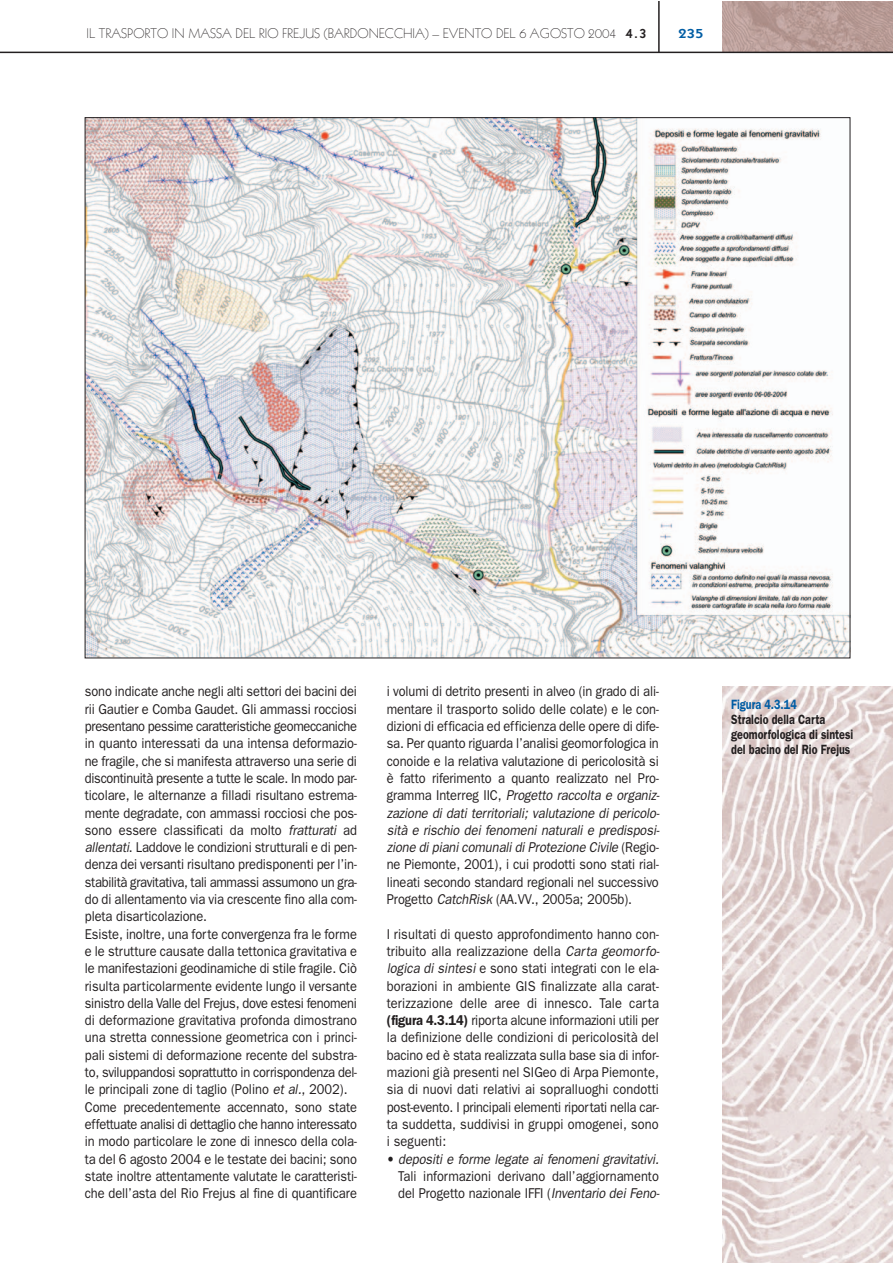
<style>
.page{position:relative;width:893px;height:1263px;background:#fff}
.page>*{position:absolute;margin:0;border:0;box-sizing:border-box;transform-origin:0 0}
.t1{font:800 15px "Kabel";color:#015da4;scale:1.2 1}
.t2{font:14.25px/17.2px "Franklin Gothic";letter-spacing:-.005em;color:#231f20;scale:.9 1}
.t3{font:300 13.5px "Kabel";letter-spacing:.005em;color:#231f20}
.t4{font:600 13.5px/15px "Franklin Gothic";color:#231f20;scale:.8 1}
.t5{font:600 13.5px "Franklin Gothic";color:#015da4;scale:.8 1}
.s1{font-weight:800;font-size:15px}
.s2{font-style:italic}
.s3{font-weight:600}
</style>
<div class="page">
<img style="left:723px;top:687px;width:170px;height:576px">
<img style="left:723px;top:1px;width:170px;height:51px">
<hr style="left:658px;top:1px;width:2px;height:51px;background:#231f20">
<hr style="left:0;top:52px;width:893px;height:1px;background:#231f20">
<img style="left:87px;top:119px;width:761px;height:537px">
<p class="t3" style="left:87px;top:28px;width:561px">IL TRASPORTO IN MASSA DEL RIO FREJUS (BARDONECCHIA) – EVENTO DEL 6 AGOSTO 2004 <span class="s1">4.3</span></p>
<p class="t1" style="left:678px;top:27px;width:22px">235</p>
<p class="t2" style="left:85px;top:684px;width:304px">sono indicate anche negli alti settori dei bacini dei rii Gautier e Comba Gaudet. Gli ammassi rocciosi presentano pessime caratteristiche geomeccaniche in quanto interessati da una intensa deformazio&shy;ne fragile, che si manifesta attraverso una serie di discontinuità presente a tutte le scale. In modo par&shy;ticolare, le alternanze a filladi risultano estrema&shy;mente degradate, con ammassi rocciosi che pos&shy;sono essere classificati da molto <span class="s2">fratturati</span> ad <span class="s2">allentati</span>. Laddove le condizioni strutturali e di pen&shy;denza dei versanti risultano predisponenti per l’in&shy;stabilità gravitativa, tali ammassi assumono un gra&shy;do di allentamento via via crescente fino alla com&shy;pleta disarticolazione.<br>Esiste, inoltre, una forte convergenza fra le forme e le strutture causate dalla tettonica gravitativa e le manifestazioni geodinamiche di stile fragile. Ciò risulta particolarmente evidente lungo il versante sinistro della Valle del Frejus, dove estesi fenomeni di deformazione gravitativa profonda dimostrano una stretta connessione geometrica con i princi&shy;pali sistemi di deformazione recente del substra&shy;to, sviluppandosi soprattutto in corrispondenza del&shy;le principali zone di taglio (Polino <span class="s2">et al.</span>, 2002).<br>Come precedentemente accennato, sono state effettuate analisi di dettaglio che hanno interessato in modo particolare le zone di innesco della cola&shy;ta del 6 agosto 2004 e le testate dei bacini; sono state inoltre attentamente valutate le caratteristi&shy;che dell’asta del Rio Frejus al fine di quantificare</p>
<p class="t2" style="left:387px;top:684px;width:306px">i volumi di detrito presenti in alveo (in grado di ali&shy;mentare il trasporto solido delle colate) e le con&shy;dizioni di efficacia ed efficienza delle opere di dife&shy;sa. Per quanto riguarda l’analisi geomorfologica in conoide e la relativa valutazione di pericolosità si è fatto riferimento a quanto realizzato nel Pro&shy;gramma Inter r eg IIC, <span class="s2">Progetto raccolta e organiz&shy;zazione di dati territoriali; valutazione di pericolo&shy;sità e rischio dei fenomeni naturali e predisposi&shy;zione di piani comunali di Protezione Civile</span> ( R e g i o - ne Piemonte, 2001), i cui prodotti sono stati rial&shy;lineati secondo standard regionali nel successivo Progetto <span class="s2">CatchRisk</span> (AA.VV., 2005a; 2005b).</p>
<p class="t2" style="left:387px;top:926px;width:306px">I risultati di questo approfondimento hanno con&shy;tribuito alla realizzazione della <span class="s2">Carta geomorfo&shy;logica di sintesi</span> e sono stati integrati con le ela&shy;borazioni in ambiente GIS finalizzate alla carat&shy;terizzazione delle aree di innesco. Tale carta <span class="s3">(figura 4.3.14)</span> riporta alcune informazioni utili per la definizione delle condizioni di pericolosità del bacino ed è stata realizzata sulla base sia di infor&shy;mazioni già presenti nel SIGeo di Arpa Piemonte, sia di nuovi dati relativi ai sopralluoghi condotti post-evento. I principali elementi riportati nella car&shy;ta suddetta, suddivisi in gruppi omogenei, sono i seguenti:</p>
<p class="t2" style="left:398px;top:1151px;width:294px;text-indent:-11px">• <span class="s2">depositi e forme legate ai fenomeni gravitativi.<br></span>Tali informazioni derivano dall’aggiornamento del Progetto nazionale IFFI (<span class="s2">Inventario dei Feno-</span></p>
<p class="t5" style="left:731px;top:699px;width:84px">Figura 4.3.14</p>
<p class="t4" style="left:731px;top:713px;width:154px">Stralcio della Carta geomorfologica di sintesi del bacino del Rio Frejus</p>
</div>
